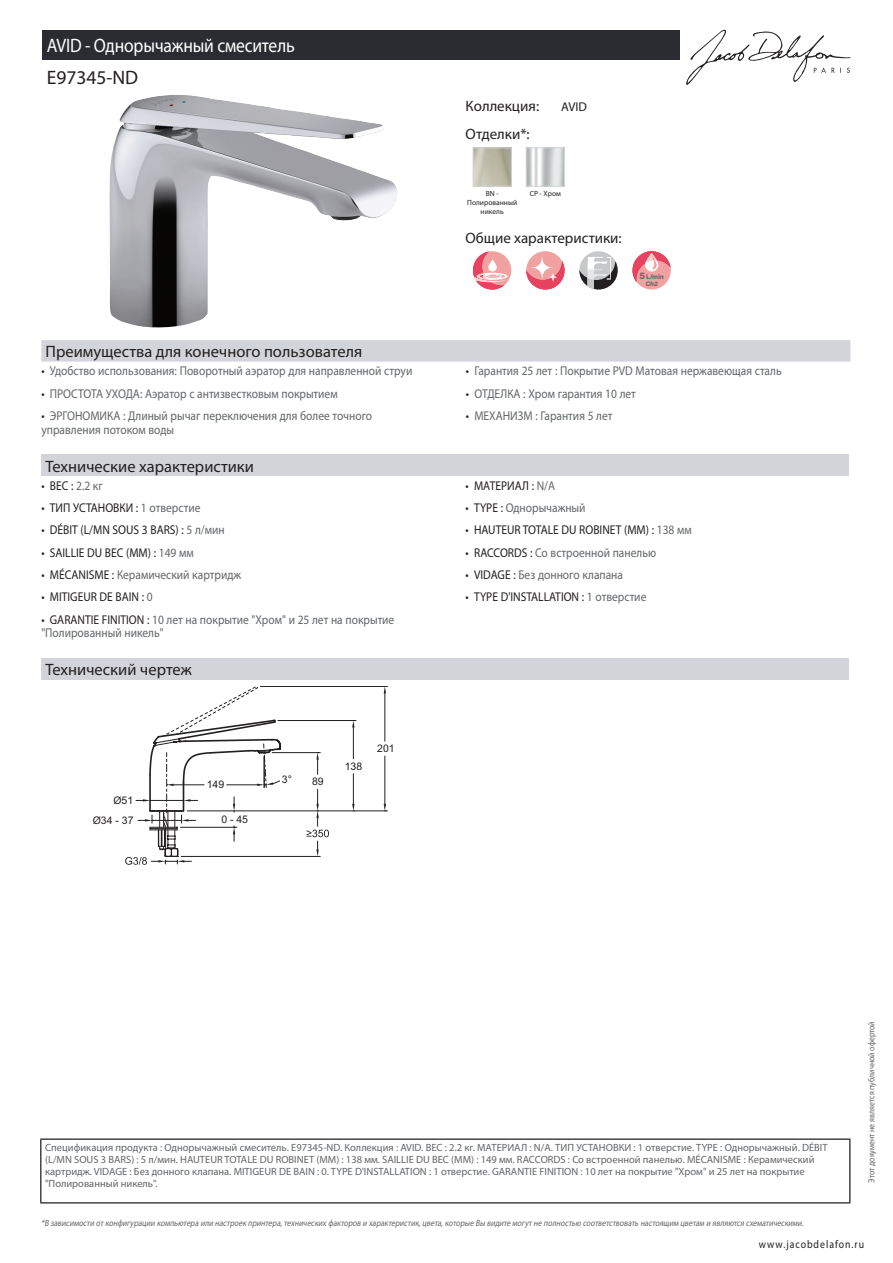
<style>
.page{position:relative;width:893px;height:1263px;background:#fff}
.page>*{position:absolute;margin:0;border:0;box-sizing:border-box;transform-origin:0 0}
.t1{font:19.5px "Myriad Pro";letter-spacing:-.01em;color:#fff;scale:.9 1}
.t2{font:19.5px "Myriad Pro";color:#231f20}
.t3{font:16.5px "Myriad Pro";color:#231f20}
.t4{font:15px "Myriad Pro";color:#231f20}
.t5{font:12.75px/13.5px "Myriad Pro";color:#626568;scale:.9 1}
.t6{font:12.75px "Myriad Pro";color:#231f20;scale:.9 1}
.t7{font:12.75px "Myriad Pro";color:#231f20}
.t8{font:11.25px "Myriad Pro";letter-spacing:.1em;color:#231f20;scale:.87 1}
.t9{font:10.5px/12px "Myriad Pro";color:#626568}
.t10{font:10.5px/20.7px "Arial";color:#231f20;text-align:right}
.t11{font:italic 9px "Myriad Pro";color:#626568;scale:.87 1}
.t12{font:9px "Myriad Pro";color:#626568;scale:.87 1}
.t13{font:7.5px/9px "Myriad Pro";color:#231f20;text-align:center}
.t14{font:800 6.6px "Helvetica Neue LT Pro";color:#6c6d70}
.t15{font:italic 800 6.45px "Helvetica Neue LT Std";color:#6c6d70}
.s1{font-size:9px}
.s2{color:#231f20}
.s3{color:#626568}
</style>
<div class="page">
<svg style="left:686px;top:30px;width:164px;height:55px"></svg>
<img style="left:109px;top:95px;width:288px;height:233px">
<img style="left:475px;top:150px;width:35px;height:35px">
<div style="left:473px;top:148px;width:39px;height:39px;border:1px solid #d3d4da"></div>
<img style="left:528px;top:150px;width:35px;height:35px">
<div style="left:526px;top:148px;width:39px;height:39px;border:1px solid #d3d4da"></div>
<div style="left:473px;top:251px;width:38px;height:38px;background:#f2a1a1;border-radius:50%"></div>
<svg style="left:473px;top:251px;width:35px;height:38px"></svg>
<div style="left:526px;top:251px;width:38px;height:38px;background:#f2a1a1;border-radius:50%"></div>
<svg style="left:526px;top:257px;width:38px;height:32px"></svg>
<div style="left:579px;top:251px;width:39px;height:38px;background:#c7c8ca;border-radius:50%"></div>
<svg style="left:579px;top:257px;width:39px;height:32px"></svg>
<div style="left:632px;top:251px;width:39px;height:38px;background:#f2a1a1;border-radius:50%"></div>
<svg style="left:632px;top:251px;width:39px;height:31px"></svg>
<div style="left:41px;top:340px;width:809px;height:22px;background:#d3d4da"></div>
<div style="left:41px;top:455px;width:808px;height:21px;background:#d3d4da"></div>
<div style="left:41px;top:658px;width:808px;height:22px;background:#d3d4da"></div>
<hr style="left:181px;top:856px;width:139px;height:1px;background:#231f20">
<hr style="left:278px;top:720px;width:78px;height:1px;background:#231f20">
<hr style="left:353px;top:727px;width:1px;height:32px;background:#231f20">
<hr style="left:353px;top:774px;width:1px;height:30px;background:#231f20">
<svg style="left:352px;top:721px;width:3px;height:6px"></svg>
<svg style="left:352px;top:804px;width:3px;height:6px"></svg>
<hr style="left:272px;top:752px;width:48px;height:1px;background:#231f20">
<svg style="left:307px;top:789px;width:22px;height:67px"></svg>
<svg style="left:316px;top:752px;width:3px;height:22px"></svg>
<hr style="left:260px;top:686px;width:128px;height:1px;background:#231f20">
<hr style="left:187px;top:810px;width:201px;height:1px;background:#231f20">
<hr style="left:385px;top:693px;width:1px;height:48px;background:#231f20">
<hr style="left:385px;top:756px;width:1px;height:48px;background:#231f20">
<svg style="left:384px;top:804px;width:2px;height:7px"></svg>
<svg style="left:125px;top:686px;width:157px;height:179px"></svg>
<div style="left:43px;top:30px;width:637px;height:30px;background:#2a2c32"></div>
<hr style="left:40px;top:1138px;width:810px;height:2px;background:#040503">
<hr style="left:40px;top:1140px;width:1px;height:62px;background:#040503">
<hr style="left:849px;top:1140px;width:1px;height:62px;background:#040503">
<hr style="left:40px;top:1202px;width:810px;height:1px;background:#040503">
<h1 class="t1" style="left:47px;top:33px;width:277px">AVID - Однорычажный смеситель</h1>
<h1 class="t2" style="left:47px;top:66px;width:93px">E97345-ND</h1>
<p class="t4" style="left:466px;top:96px;width:75px">Коллекция:</p>
<p class="t7" style="left:561px;top:99px;width:27px">AVID</p>
<p class="t4" style="left:466px;top:125px;width:66px">Отделки*:</p>
<p class="t13" style="left:467px;top:189px;width:51px">BN -<br>Полированный никель</p>
<p class="t13" style="left:530px;top:189px;width:33px">CP - Хром</p>
<p class="t4" style="left:466px;top:228px;width:158px">Общие характеристики:</p>
<p class="t14" style="left:639px;top:273px;width:26px"><span class="s1">5</span> L/min</p>
<p class="t15" style="left:646px;top:280px;width:14px">Ch2</p>
<p class="t3" style="left:46px;top:341px;width:318px">Преимущества для конечного пользователя</p>
<p class="t5" style="left:41px;top:364px;width:414px"><span class="s2">•</span> Удобство использования: Поворотный аэратор для направленной струи</p>
<p class="t5" style="left:466px;top:364px;width:352px"><span class="s2">•</span> Гарантия 25 лет : Покрытие PVD Матовая нержавеющая сталь</p>
<p class="t5" style="left:41px;top:386px;width:331px"><span class="s2">•</span> ПРОСТОТА УХОДА: Аэратор с антизвестковым покрытием</p>
<p class="t5" style="left:466px;top:386px;width:190px"><span class="s2">•</span> ОТДЕЛКА : Хром гарантия 10 лет</p>
<p class="t5" style="left:41px;top:409px;width:369px"><span class="s2">•</span> ЭРГОНОМИКА : Длиный рычаг переключения для более точного управления потоком воды</p>
<p class="t5" style="left:466px;top:409px;width:164px"><span class="s2">•</span> МЕХАНИЗМ : Гарантия 5 лет</p>
<p class="t3" style="left:46px;top:456px;width:210px">Технические характеристики</p>
<p class="t6" style="left:41px;top:478px;width:70px">• ВЕС : <span class="s3">2.2 кг</span></p>
<p class="t6" style="left:466px;top:478px;width:101px">• МАТЕРИАЛ : <span class="s3">N/A</span></p>
<p class="t6" style="left:41px;top:500px;width:178px">• ТИП УСТАНОВКИ : <span class="s3">1 отверстие</span></p>
<p class="t5" style="left:466px;top:501px;width:135px"><span class="s2">• TYPE :</span> Однорычажный</p>
<p class="t6" style="left:41px;top:522px;width:205px">• DÉBIT (L/MN SOUS 3 BARS) : <span class="s3">5 л/мин</span></p>
<p class="t6" style="left:466px;top:522px;width:253px">• HAUTEUR TOTALE DU ROBINET (MM) : <span class="s3">138 мм</span></p>
<p class="t6" style="left:41px;top:545px;width:171px">• SAILLIE DU BEC (MM) : <span class="s3">149 мм</span></p>
<p class="t5" style="left:466px;top:546px;width:213px"><span class="s2">• RACCORDS :</span> Со встроенной панелью</p>
<p class="t5" style="left:41px;top:568px;width:224px"><span class="s2">• MÉCANISME :</span> Керамический картридж</p>
<p class="t5" style="left:466px;top:568px;width:176px"><span class="s2">• VIDAGE :</span> Без донного клапана</p>
<p class="t6" style="left:41px;top:589px;width:125px">• MITIGEUR DE BAIN : <span class="s3">0</span></p>
<p class="t6" style="left:466px;top:589px;width:202px">• TYPE D'INSTALLATION : <span class="s3">1 отверстие</span></p>
<p class="t5" style="left:41px;top:612px;width:394px"><span class="s2">• GARANTIE FINITION :</span> 10 лет на покрытие "Хром" и 25 лет на покрытие "Полированный никель"</p>
<p class="t3" style="left:46px;top:660px;width:148px">Технический чертеж</p>
<p class="t10" style="left:93px;top:790px;width:42px">Ø51<br>Ø34 - 37</p>
<p class="t10" style="left:207px;top:774px;width:19px">149</p>
<p class="t10" style="left:221px;top:809px;width:28px">0 - 45</p>
<p class="t10" style="left:282px;top:769px;width:12px">3°</p>
<p class="t10" style="left:312px;top:771px;width:13px">89</p>
<p class="t10" style="left:345px;top:756px;width:19px">138</p>
<p class="t10" style="left:377px;top:738px;width:19px">201</p>
<p class="t9" style="left:45px;top:1141px;width:784px">Спецификация продукта : Однорычажный смеситель. E97345-ND. Коллекция : AVID. ВЕС : 2.2 кг. МАТЕРИАЛ : N/A. ТИП УСТАНОВКИ : 1 отверстие. TYPE : Однорычажный. DÉBIT (L/MN SOUS 3 BARS) : 5 л/мин. HAUTEUR TOTALE DU ROBINET (MM) : 138 мм. SAILLIE DU BEC (MM) : 149 мм. RACCORDS : Со встроенной панелью. MÉCANISME : Керамический картридж. VIDAGE : Без донного клапана. MITIGEUR DE BAIN : 0. TYPE D'INSTALLATION : 1 отверстие. GARANTIE FINITION : 10 лет на покрытие "Хром" и 25 лет на покрытие "Полированный никель".</p>
<p class="t11" style="left:41px;top:1217px;width:880px">*В зависимости отконфигурации компьютера или настроек принтера,технических факторов и характеристик,цвета,которые Вы видите могутне полностью соответствовать настоящим цветам и являются схематическими.</p>
<p class="t12" style="left:866px;top:1183px;width:187px;rotate:-90deg">Этот документ не является публичной офертой</p>
<p class="t8" style="left:759px;top:1237px;width:122px">www.jacobdelafon.ru</p>
</div>
